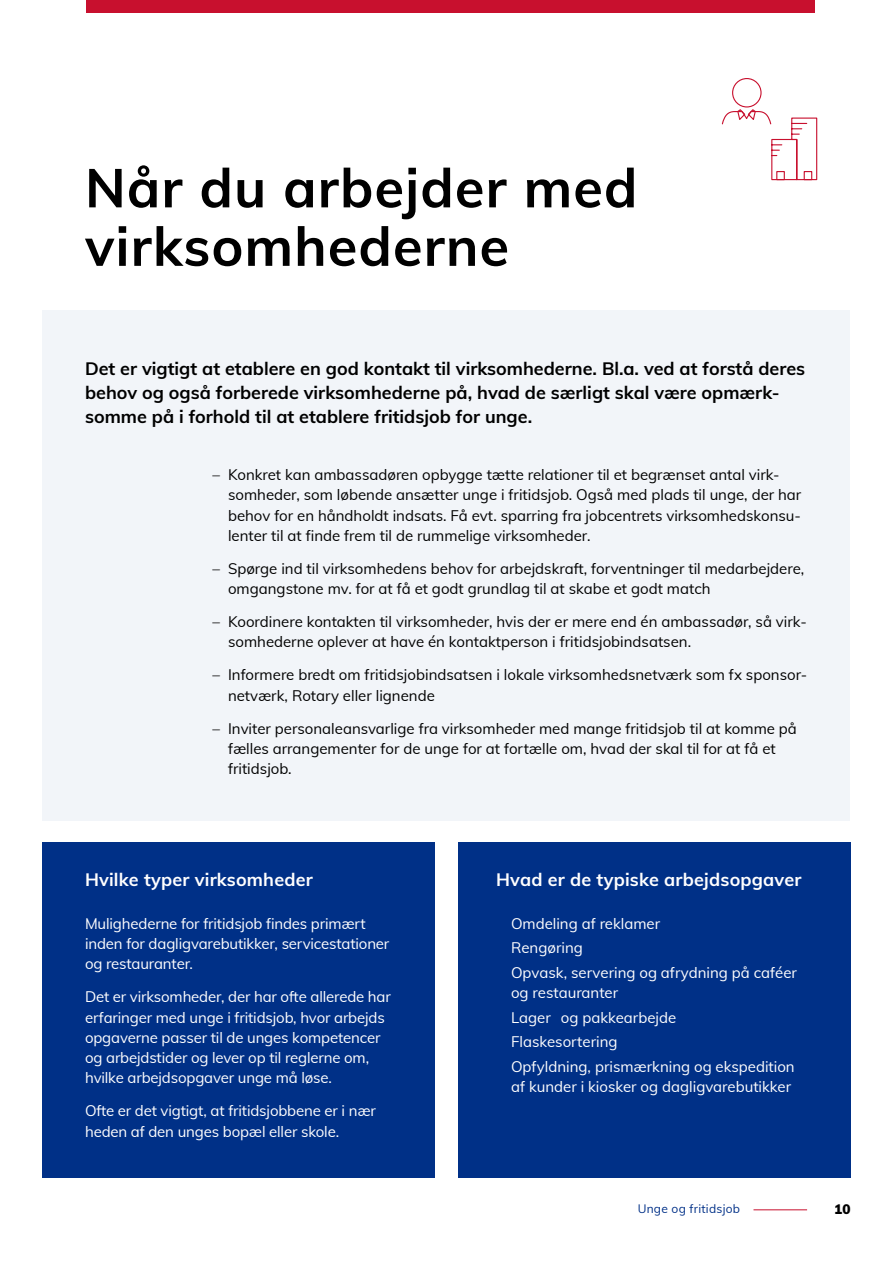
<style>
.page{position:relative;width:893px;height:1263px;background:#fff}
.page>*{position:absolute;margin:0;border:0;box-sizing:border-box;transform-origin:0 0}
.t1{font:700 54px/58.5px "Muli";letter-spacing:.02em;color:#000}
.t2{font:700 18px/24px "Muli";color:#000}
.t3{font:700 18px "Muli";letter-spacing:.01em;color:#fff}
.t4{font:15px/20.2px "Muli";color:#000}
.t5{font:15px/20.2px "Muli";letter-spacing:-.01em;color:#fff}
.t6{font:900 13.5px "Muli";color:#000}
.t7{font:12px "Muli";letter-spacing:.02em;color:#003087}
</style>
<div class="page">
<hr style="left:753px;top:1209px;width:54px;height:1px;background:#c8102e">
<div style="left:43px;top:310px;width:807px;height:511px;background:#f2f5f9"></div>
<div style="left:43px;top:842px;width:392px;height:336px;background:#003087"></div>
<div style="left:458px;top:842px;width:392px;height:336px;background:#003087"></div>
<div style="left:86px;top:0;width:728px;height:13px;background:#c8102e"></div>
<div style="left:732px;top:78px;width:30px;height:30px;border:1px solid #c8102e;border-radius:50%"></div>
<svg style="left:721px;top:109px;width:97px;height:72px"></svg>
<h2 class="t1" style="left:85px;top:156px;width:554px">Når du arbejder med virksomhederne</h2>
<p class="t2" style="left:85px;top:356px;width:722px">Det er vigtigt at etablere en god kontakt til virksomhederne. Bl.a. ved at forstå deres behov og også forberede virksomhederne på, hvad de særligt skal være opmærk&shy;somme på i forhold til at etablere fritidsjob for unge.</p>
<p class="t4" style="left:228px;top:464px;width:575px;text-indent:-15px">– Konkret kan ambassadøren opbygge tætte relationer til et begrænset antal virk&shy;somheder, som løbende ansætter unge i fritidsjob. Også med plads til unge, der har behov for en håndholdt indsats. Få evt. sparring fra jobcentrets virksomhedskonsu&shy;lenter til at finde frem til de rummelige virksomheder.</p>
<p class="t4" style="left:228px;top:558px;width:578px;text-indent:-15px">– Spørge ind til virksomhedens behov for arbejdskraft, forventninger til medarbejdere, omgangstone mv. for at få et godt grundlag til at skabe et godt match</p>
<p class="t4" style="left:228px;top:611px;width:580px;text-indent:-15px">– Koordinere kontakten til virksomheder, hvis der er mere end én ambassadør, så virk&shy;somhederne oplever at have én kontaktperson i fritidsjobindsatsen.</p>
<p class="t4" style="left:228px;top:664px;width:581px;text-indent:-15px">– Informere bredt om fritidsjobindsatsen i lokale virksomhedsnetværk som fx sponsor&shy;netværk, Rotary eller lignende</p>
<p class="t4" style="left:228px;top:717px;width:570px;text-indent:-15px">– Inviter personaleansvarlige fra virksomheder med mange fritidsjob til at komme på fælles arrangementer for de unge for at fortælle om, hvad der skal til for at få et fritidsjob.</p>
<p class="t3" style="left:85px;top:866px;width:229px">Hvilke typer virksomheder</p>
<p class="t5" style="left:85px;top:912px;width:306px">Mulighederne for fritidsjob findes primært inden for dagligvarebutikker, servicestationer og restauranter.</p>
<p class="t5" style="left:85px;top:986px;width:307px">Det er virksomheder, der har ofte allerede har erfaringer med unge i fritidsjob, hvor arbejds opgaverne passer til de unges kompetencer og arbejdstider og lever op til reglerne om, hvilke arbejdsopgaver unge må løse.</p>
<p class="t5" style="left:85px;top:1100px;width:292px">Ofte er det vigtigt, at fritidsjobbene er i nær heden af den unges bopæl eller skole.</p>
<p class="t3" style="left:496px;top:866px;width:307px">Hvad er de typiske arbejdsopgaver</p>
<p class="t5" style="left:511px;top:912px;width:151px">Omdeling af reklamer</p>
<p class="t5" style="left:511px;top:937px;width:73px">Rengøring</p>
<p class="t5" style="left:511px;top:961px;width:287px">Opvask, servering og afrydning på caféer og restauranter</p>
<p class="t5" style="left:511px;top:1006px;width:167px">Lager og pakkearbejde</p>
<p class="t5" style="left:511px;top:1031px;width:108px">Flaskesortering</p>
<p class="t5" style="left:511px;top:1055px;width:285px">Opfyldning, prismærkning og ekspedition af kunder i kiosker og dagligvarebutikker</p>
<p class="t7" style="left:638px;top:1199px;width:104px">Unge og fritidsjob</p>
<p class="t6" style="left:834px;top:1199px;width:18px">10</p>
</div>
